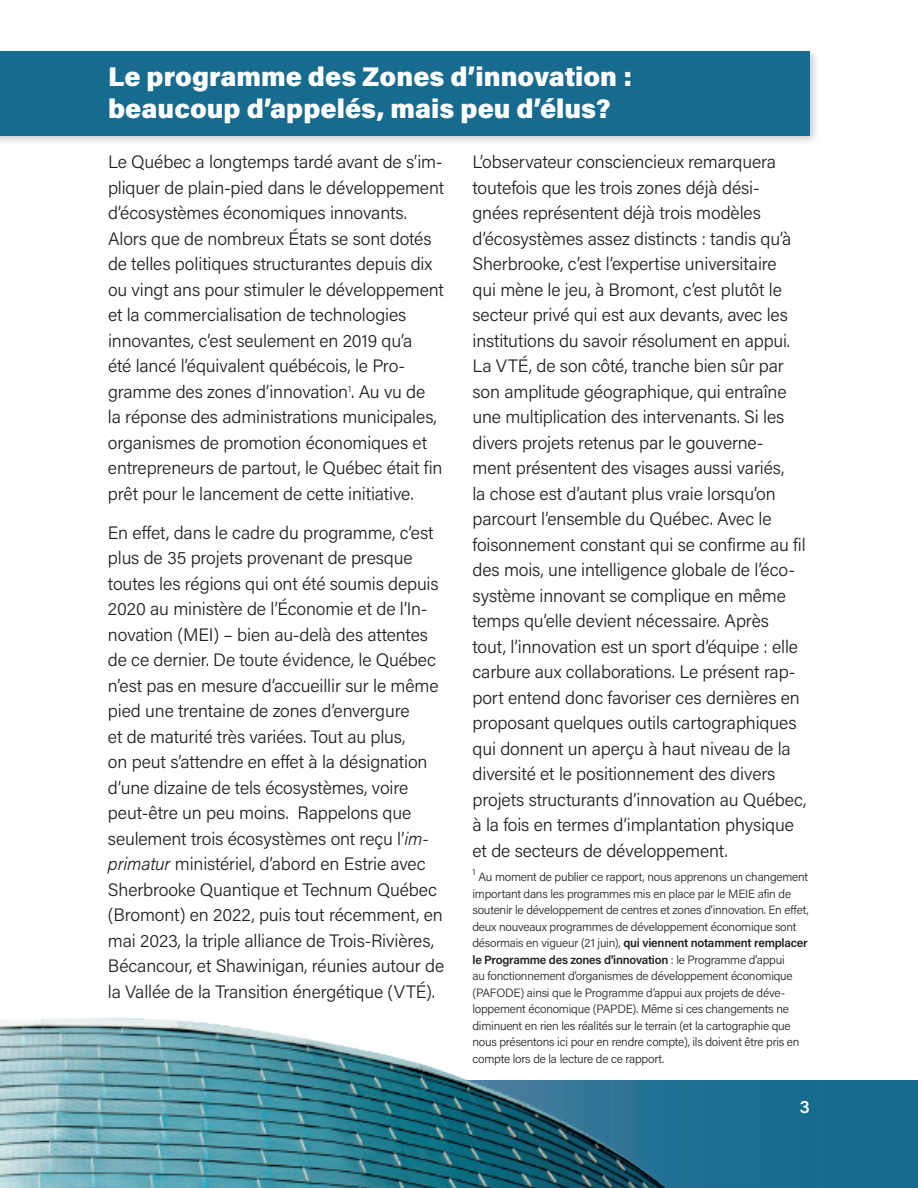
<style>
.page{position:relative;width:918px;height:1188px;background:#fff}
.page>*{position:absolute;margin:0;border:0;box-sizing:border-box;transform-origin:0 0}
.t1{font:27px/32.4px "Acumin Variable Concept";letter-spacing:.09em;color:#fff}
.t2{font:18px/25.5px "Acumin Variable Concept";color:#231f20}
.t3{font:18px "Acumin Variable Concept";color:#fff}
.t4{font:12px/16.5px "Acumin Variable Concept";letter-spacing:-.01em;color:#231f20}
.t5{font:9px "Acumin Variable Concept";color:#231f20}
</style>
<div class="page">
<img style="left:0;top:1018px;width:918px;height:170px">
<div style="left:0;top:46px;width:820px;height:100px;background:#231f20;opacity:.25"></div>
<div style="left:0;top:52px;width:810px;height:84px;background:#166b8e"></div>
<h1 class="t1" style="left:108px;top:59px;width:523px">Le programme des Zones d’innovation : beaucoup d’appelés, mais peu d’élus?</h1>
<p class="t2" style="left:108px;top:148px;width:337px">Le Québec a longtemps tardé avant de s’im&shy;pliquer de plain-pied dans le développement d’écosystèmes économiques innovants.<br>Alors que de nombreux États se sont dotés de telles politiques structurantes depuis dix ou vingt ans pour stimuler le développement et la commercialisation de technologies innovantes, c’est seulement en 2019 qu’a<br>été lancé l’équivalent québécois, le Pro&shy;gramme des zones d’innovation<sup>1</sup>. Au vu de<br>la réponse des administrations municipales, organismes de promotion économiques et entrepreneurs de partout, le Québec était fin prêt pour le lancement de cette initiative.</p>
<p class="t2" style="left:108px;top:519px;width:338px">En effet, dans le cadre du programme, c’est plus de 35 projets provenant de presque toutes les régions qui ont été soumis depuis 2020 au ministère de l’Économie et de l’In&shy;novation (MEI) – bien au-delà des attentes de ce dernier. De toute évidence, le Québec n’est pas en mesure d’accueillir sur le même pied une trentaine de zones d’envergure<br>et de maturité très variées. Tout au plus,<br>on peut s’attendre en effet à la désignation d’une dizaine de tels écosystèmes, voire peut-être un peu moins. Rappelons que seulement trois écosystèmes ont reçu l’im&shy;primatur ministériel, d’abord en Estrie avec Sherbrooke Quantique et Technum Québec (Bromont) en 2022, puis tout récemment, en mai 2023, la triple alliance de Trois-Rivières, Bécancour, et Shawinigan, réunies autour de la Vallée de la Transition énergétique (VTÉ).</p>
<p class="t2" style="left:472px;top:149px;width:335px">L’observateur consciencieux remarquera toutefois que les trois zones déjà dési&shy;gnées représentent déjà trois modèles d’écosystèmes assez distincts : tandis qu’à Sherbrooke, c’est l’expertise universitaire<br>qui mène le jeu, à Bromont, c’est plutôt le secteur privé qui est aux devants, avec les institutions du savoir résolument en appui.<br>La VTÉ, de son côté, tranche bien sûr par son amplitude géographique, qui entraîne une multiplication des intervenants. Si les divers projets retenus par le gouverne&shy;ment présentent des visages aussi variés,<br>la chose est d’autant plus vraie lorsqu’on parcourt l’ensemble du Québec. Avec le foisonnement constant qui se confirme au fil des mois, une intelligence globale de l’éco&shy;système innovant se complique en même temps qu’elle devient nécessaire. Après tout, l’innovation est un sport d’équipe : elle carbure aux collaborations. Le présent rap&shy;port entend donc favoriser ces dernières en proposant quelques outils cartographiques qui donnent un aperçu à haut niveau de la diversité et le positionnement des divers projets structurants d’innovation au Québec, à la fois en termes d’implantation physique et de secteurs de développement.</p>
<p class="t5" style="left:472px;top:866px;width:5px">1</p>
<p class="t4" style="left:472px;top:868px;width:338px;text-indent:6px">Au moment de publier ce rapport, nous apprenons un changement important dans les programmes mis en place par le MEIE afin de soutenir le développement de centres et zones d'innovation. En effet, deux nouveaux programmes de développement économique sont désormais en vigueur (21 juin), qui viennent notamment remplacer le Programme des zones d'innovation : le Programme d’appui<br>au fonctionnement d’organismes de développement économique (PAFODE) ainsi que le Programme d’appui aux projets de déve&shy;loppement économique (PAPDE). Même si ces changements ne diminuent en rien les réalités sur le terrain (et la cartographie que nous présentons ici pour en rendre compte), ils doivent être pris en compte lors de la lecture de ce rapport.</p>
<p class="t3" style="left:800px;top:1095px;width:11px">3</p>
</div>
